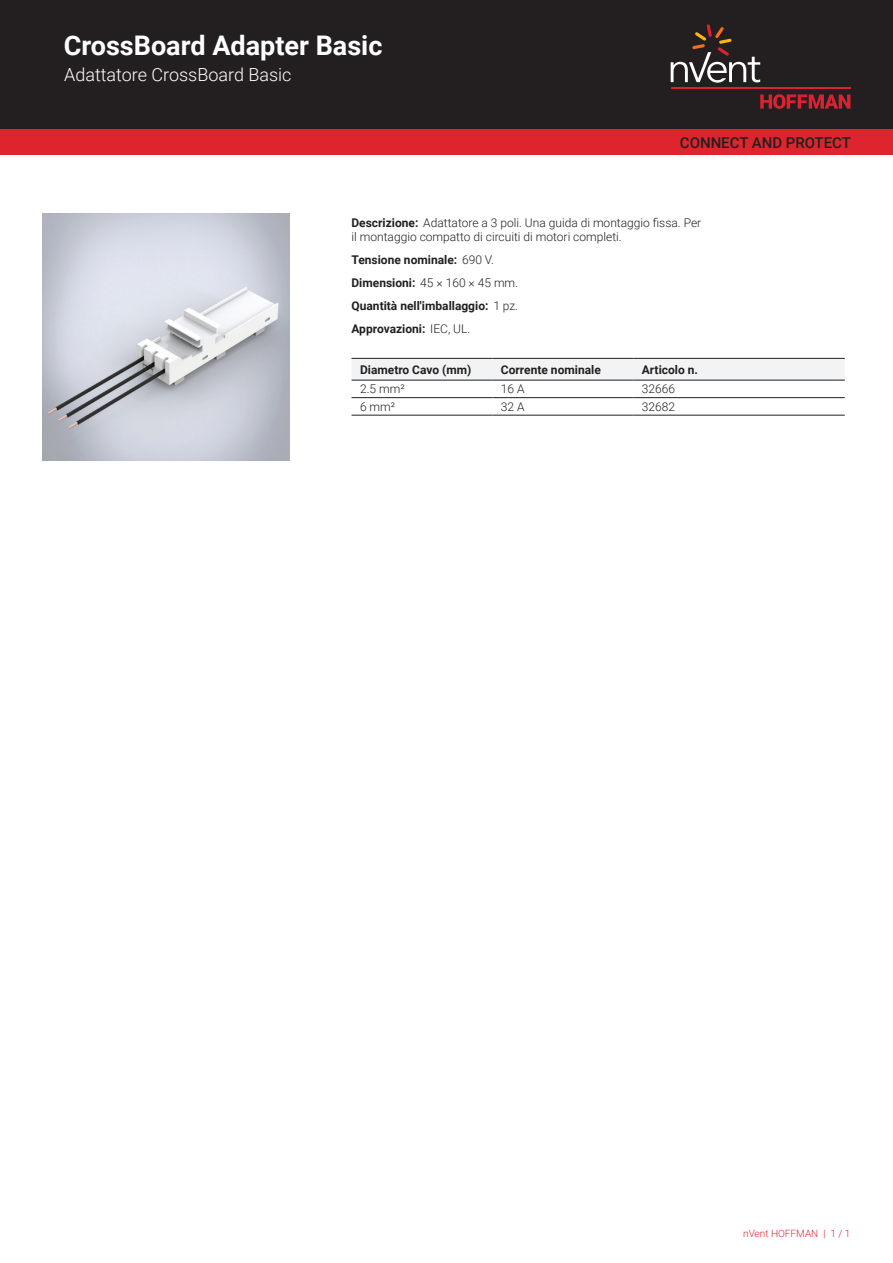
<style>
.page{position:relative;width:893px;height:1263px;background:#fff}
.page>*{position:absolute;margin:0;border:0;box-sizing:border-box;transform-origin:0 0}
.t1{font:700 27px "Roboto";color:#fff}
.t2{font:300 18px "Roboto";color:#fff}
.t3{font:500 15px "Roboto";color:#231f20}
.t4{font:700 12px/23px "Roboto";color:#231f20}
.t5{font:300 12px/14.4px "Roboto";color:#231f20}
.t6{font:300 10.05px "Roboto";color:#de252e}
.s1{font-weight:700}
.s2{font-weight:300}
</style>
<div class="page">
<div style="left:0;top:0;width:893px;height:129px;background:#231f20"></div>
<svg style="left:760px;top:94px;width:90px;height:15px"></svg>
<hr style="left:671px;top:88px;width:179px;height:1px;background:#db2230">
<svg style="left:671px;top:24px;width:89px;height:59px"></svg>
<div style="left:0;top:129px;width:893px;height:26px;background:#de252e"></div>
<div style="left:351px;top:359px;width:494px;height:21px;background:#f2f3f4"></div>
<hr style="left:351px;top:358px;width:141px;height:1px;background:#231f20">
<hr style="left:492px;top:358px;width:141px;height:1px;background:#231f20">
<hr style="left:633px;top:358px;width:212px;height:1px;background:#231f20">
<hr style="left:351px;top:397px;width:141px;height:1px;background:#231f20">
<hr style="left:492px;top:397px;width:141px;height:1px;background:#231f20">
<hr style="left:633px;top:397px;width:212px;height:1px;background:#231f20">
<hr style="left:351px;top:415px;width:141px;height:1px;background:#231f20">
<hr style="left:492px;top:415px;width:141px;height:1px;background:#231f20">
<hr style="left:633px;top:415px;width:212px;height:1px;background:#231f20">
<hr style="left:351px;top:380px;width:141px;height:1px;background:#231f20">
<hr style="left:492px;top:380px;width:141px;height:1px;background:#231f20">
<hr style="left:633px;top:380px;width:212px;height:1px;background:#231f20">
<img style="left:43px;top:213px;width:246px;height:247px">
<h1 class="t1" style="left:64px;top:27px;width:320px">CrossBoard Adapter Basic</h1>
<h2 class="t2" style="left:64px;top:62px;width:229px">Adattatore CrossBoard Basic</h2>
<p class="t3" style="left:680px;top:132px;width:173px">CONNECT AND PROTECT</p>
<p class="t5" style="left:351px;top:215px;width:351px"><span class="s1">Descrizione:</span> Adattatore a 3 poli. Una guida di montaggio fissa. Per il montaggio compatto di circuiti di motori completi.</p>
<p class="t4" style="left:351px;top:248px;width:168px">Tensione nominale: <span class="s2">690 V.<br></span>Dimensioni: <span class="s2">45 × 160 × 45 mm.<br></span>Quantità nell'imballaggio: <span class="s2">1 pz.<br></span>Approvazioni: <span class="s2">IEC, UL.</span></p>
<p class="t4" style="left:360px;top:358px;width:113px">Diametro Cavo (mm)</p>
<p class="t4" style="left:501px;top:358px;width:101px">Corrente nominale</p>
<p class="t4" style="left:642px;top:358px;width:58px">Articolo n.</p>
<p class="t5" style="left:360px;top:381px;width:46px">2.5 mm²</p>
<p class="t5" style="left:501px;top:381px;width:25px">16 A</p>
<p class="t5" style="left:642px;top:381px;width:35px">32666</p>
<p class="t5" style="left:360px;top:399px;width:37px">6 mm²</p>
<p class="t5" style="left:501px;top:399px;width:25px">32 A</p>
<p class="t5" style="left:642px;top:399px;width:35px">32682</p>
<p class="t6" style="left:743px;top:1226px;width:109px">nVent HOFFMAN | 1 / 1</p>
</div>
